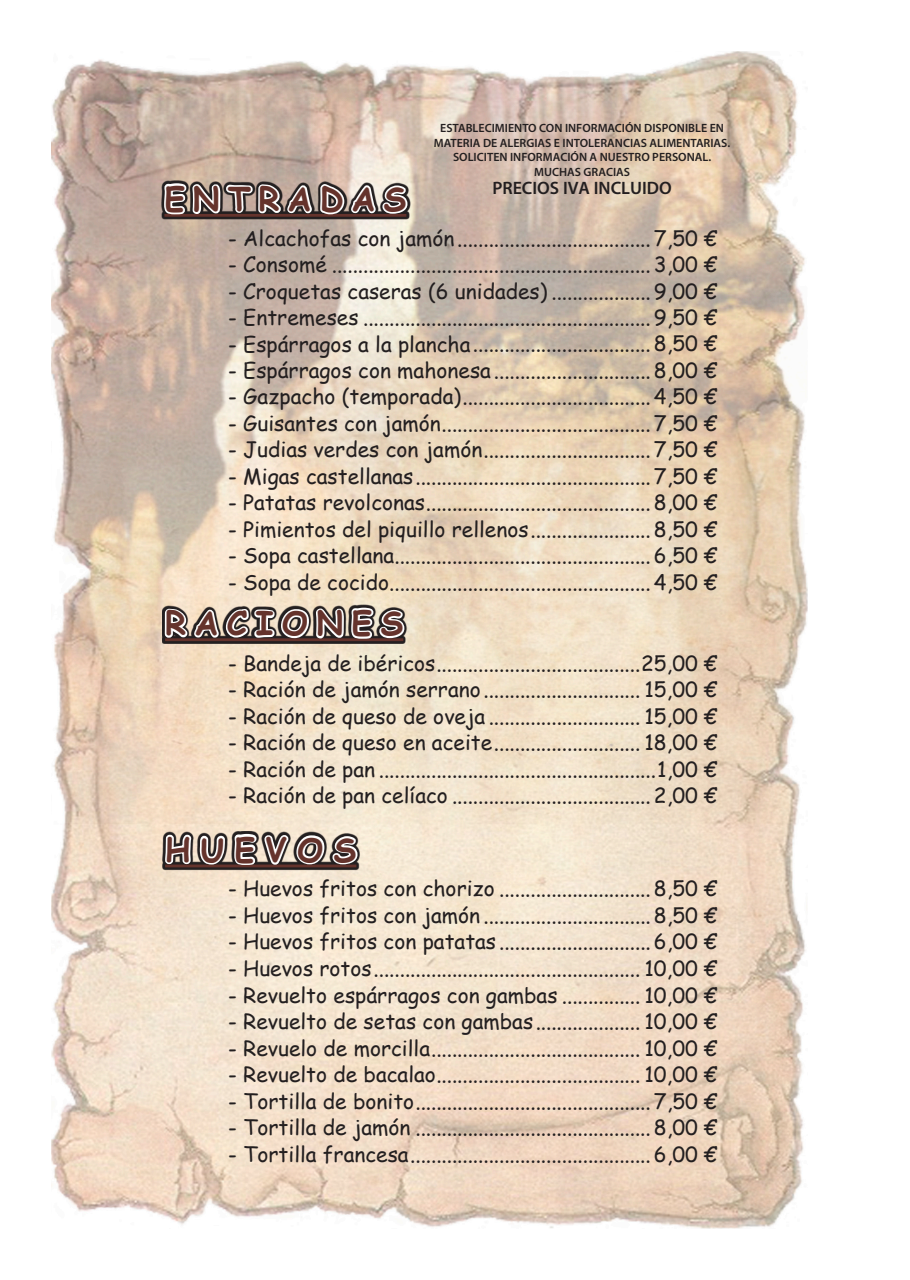
<style>
.page{position:relative;width:910px;height:1280px;background:#fff}
.page>*{position:absolute;margin:0;border:0;box-sizing:border-box;transform-origin:0 0}
.t1{font:700 33px "Comic Sans MS";letter-spacing:.25em;color:#65332c}
.t2{font:21px "Comic Sans MS";color:#231f20}
.t3{font:600 18px "Myriad Pro";color:#231f20}
.t4{font:600 12px/14.4px "Myriad Pro";color:#231f20;text-align:center}
</style>
<div class="page">
<img style="left:51px;top:51px;width:757px;height:1178px">
<div style="left:161px;top:180px;width:250px;height:40px;background:#231f20"></div>
<svg style="left:162px;top:68px;width:247px;height:149px;background:#c3b0a4"></svg>
<svg style="left:162px;top:604px;width:246px;height:40px"></svg>
<svg style="left:162px;top:493px;width:244px;height:148px;background:#ddcdb9"></svg>
<div style="left:162px;top:831px;width:198px;height:39px;background:#231f20"></div>
<svg style="left:163px;top:831px;width:196px;height:37px"></svg>
<p class="t1" style="left:164px;top:175px;width:243px">ENTRADAS</p>
<p class="t4" style="left:434px;top:121px;width:298px">ESTABLECIMIENTO CON INFORMACIÓN DISPONIBLE EN MATERIA DE ALERGIAS E INTOLERANCIAS ALIMENTARIAS.<br>SOLICITEN INFORMACIÓN A NUESTRO PERSONAL.<br>MUCHAS GRACIAS</p>
<p class="t3" style="left:492px;top:176px;width:181px">PRECIOS IVA INCLUIDO</p>
<p class="t2" style="left:228px;top:222px;width:490px">- Alcachofas con jamón .....................................7,50 €</p>
<p class="t2" style="left:228px;top:249px;width:490px">- Consomé .............................................................3,00 €</p>
<p class="t2" style="left:228px;top:275px;width:490px">- Croquetas caseras (6 unidades) ...................9,00 €</p>
<p class="t2" style="left:228px;top:302px;width:490px">- Entremeses .......................................................9,50 €</p>
<p class="t2" style="left:228px;top:328px;width:490px">- Espárragos a la plancha..................................8,50 €</p>
<p class="t2" style="left:228px;top:355px;width:490px">- Espárragos con mahonesa ..............................8,00 €</p>
<p class="t2" style="left:228px;top:381px;width:490px">- Gazpacho (temporada)....................................4,50 €</p>
<p class="t2" style="left:228px;top:408px;width:490px">- Guisantes con jamón........................................7,50 €</p>
<p class="t2" style="left:228px;top:434px;width:490px">- Judias verdes con jamón................................7,50 €</p>
<p class="t2" style="left:228px;top:461px;width:490px">- Migas castellanas.............................................7,50 €</p>
<p class="t2" style="left:228px;top:487px;width:490px">- Patatas revolconas...........................................8,00 €</p>
<p class="t2" style="left:228px;top:514px;width:490px">- Pimientos del piquillo rellenos.......................8,50 €</p>
<p class="t2" style="left:228px;top:540px;width:490px">- Sopa castellana.................................................6,50 €</p>
<p class="t2" style="left:228px;top:567px;width:490px">- Sopa de cocido..................................................4,50 €</p>
<p class="t1" style="left:165px;top:599px;width:240px">RACIONES</p>
<p class="t2" style="left:228px;top:648px;width:490px">- Bandeja de ibéricos.......................................25,00 €</p>
<p class="t2" style="left:228px;top:674px;width:490px">- Ración de jamón serrano.............................. 15,00 €</p>
<p class="t2" style="left:228px;top:701px;width:490px">- Ración de queso de oveja ............................. 15,00 €</p>
<p class="t2" style="left:228px;top:727px;width:490px">- Ración de queso en aceite............................ 18,00 €</p>
<p class="t2" style="left:228px;top:754px;width:490px">- Ración de pan .....................................................1,00 €</p>
<p class="t2" style="left:228px;top:780px;width:490px">- Ración de pan celíaco ......................................2,00 €</p>
<p class="t1" style="left:165px;top:825px;width:193px">HUEVOS</p>
<p class="t2" style="left:228px;top:873px;width:490px">- Huevos fritos con chorizo .............................8,50 €</p>
<p class="t2" style="left:228px;top:899px;width:490px">- Huevos fritos con jamón ................................8,50 €</p>
<p class="t2" style="left:228px;top:926px;width:490px">- Huevos fritos con patatas .............................6,00 €</p>
<p class="t2" style="left:228px;top:952px;width:490px">- Huevos rotos................................................... 10,00 €</p>
<p class="t2" style="left:228px;top:980px;width:490px">- Revuelto espárragos con gambas ............... 10,00 €</p>
<p class="t2" style="left:228px;top:1006px;width:490px">- Revuelto de setas con gambas.................... 10,00 €</p>
<p class="t2" style="left:228px;top:1033px;width:490px">- Revuelo de morcilla........................................ 10,00 €</p>
<p class="t2" style="left:228px;top:1059px;width:490px">- Revuelto de bacalao....................................... 10,00 €</p>
<p class="t2" style="left:228px;top:1086px;width:490px">- Tortilla de bonito.............................................7,50 €</p>
<p class="t2" style="left:228px;top:1112px;width:490px">- Tortilla de jamón .............................................8,00 €</p>
<p class="t2" style="left:228px;top:1139px;width:490px">- Tortilla francesa..............................................6,00 €</p>
</div>
